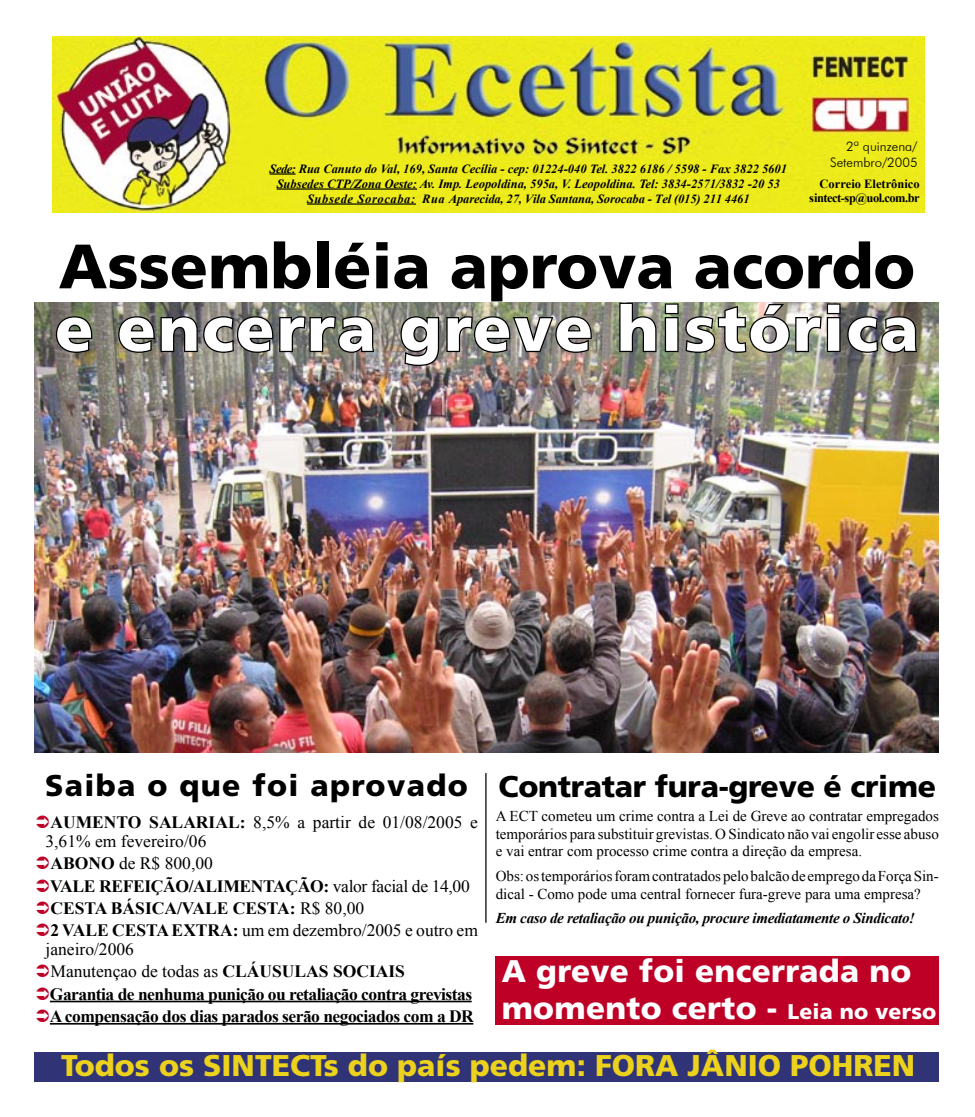
<style>
.page{position:relative;width:975px;height:1117px;background:#fff}
.page>*{position:absolute;margin:0;border:0;box-sizing:border-box;transform-origin:0 0}
.Título{font:900 62.5px/62.5px "Frutiger";color:#000}
.Subtitulo{font:900 31.25px/37.5px "Frutiger";letter-spacing:.01em;color:#fff}
.Subtitulo-2{font:900 30px "Frutiger";color:#ecd21c}
.Subtitulo-3{font:900 30px "Frutiger";letter-spacing:-.01em;color:#000}
.Título-2{font:900 30px "Frutiger";letter-spacing:.045em;color:#000}
.Corpo_do_texto{font:17.38px/18.8px "Times New Roman";color:#000}
.Corpo_do_texto-2{font:700 17.38px "Times New Roman";letter-spacing:-.03em;color:#000}
.Corpo_do_texto-3{font:700 17.38px "Times New Roman";color:#000}
.Corpo_do_texto-4{font:15px/17.5px "Times New Roman";color:#000;text-align:justify}
.Corpo_do_texto-5{font:italic 700 15px "Times New Roman";letter-spacing:-.02em;color:#000}
.t1{font:300 13.12px/15.8px "Futura BT";color:#000;text-align:right}
.t2{font:italic 700 12.5px "Times New Roman";color:#000}
.t3{font:700 12.5px "Times New Roman";letter-spacing:-.04em;color:#000}
.t4{font:700 12.5px "Times New Roman";color:#000}
.s1{color:#fff}
.s2{font-weight:700}
.s3{font-weight:400}
.s4{font-size:21.25px}
</style>
<div class="page">
<div style="left:35px;top:1052px;width:903px;height:29px;background:#303375"></div>
<div style="left:495px;top:955px;width:443px;height:69px;background:#be0027"></div>
<img style="left:53px;top:36px;width:871px;height:177px">
<svg style="left:269px;top:173px;width:26px;height:1px"></svg>
<hr style="left:277px;top:188px;width:140px;height:1px;background:#000">
<hr style="left:307px;top:203px;width:109px;height:1px;background:#000">
<img style="left:35px;top:302px;width:903px;height:450px">
<svg style="left:55px;top:315px;width:38px;height:39px"></svg>
<svg style="left:117px;top:315px;width:258px;height:39px;background:#5e5d58"></svg>
<img style="left:399px;top:315px;width:194px;height:52px">
<svg style="left:618px;top:302px;width:39px;height:51px;background:#656660"></svg>
<img style="left:663px;top:302px;width:255px;height:52px">
<hr style="left:50px;top:1000px;width:421px;height:2px;background:#000">
<hr style="left:50px;top:1022px;width:423px;height:2px;background:#000">
<hr style="left:485px;top:772px;width:1px;height:150px;background:#000">
<p class="t1" style="left:830px;top:138px;width:89px">2ª quinzena/<br>Setembro/2005</p>
<p class="t4" style="left:819px;top:175px;width:102px">Correio Eletrônico</p>
<p class="t3" style="left:809px;top:189px;width:112px">sintect-sp@uol.com.br</p>
<p class="t2" style="left:269px;top:160px;width:519px">Sede: Rua Canuto do Val, 169, Santa Cecília - cep: 01224-040 Tel. 3822 6186 / 5598 - Fax 3822 5601</p>
<p class="t2" style="left:277px;top:175px;width:505px">Subsedes CTP/Zona Oeste: Av. Imp. Leopoldina, 595a, V. Leopoldina. Tel: 3834-2571/3832 -20 53</p>
<p class="t2" style="left:307px;top:190px;width:444px">Subsede Sorocaba: Rua Aparecida, 27, Vila Santana, Sorocaba - Tel (015) 211 4461</p>
<p class="Título" style="left:55px;top:235px;width:864px">Assembléia aprova acordo <span class="s1">e encerra greve histórica</span></p>
<p class="Título-2" style="left:45px;top:767px;width:424px">Saiba o que foi aprovado</p>
<p class="Corpo_do_texto" style="left:45px;top:812px;width:434px"><span class="s2">AUMENTO SALARIAL:</span> 8,5% a partir de 01/08/2005 e<br>3,61% em fevereiro/06</p>
<p class="Corpo_do_texto" style="left:50px;top:853px;width:164px"><span class="s2">ABONO</span> de R$ 800,00</p>
<p class="Corpo_do_texto-2" style="left:50px;top:873px;width:421px">VALE REFEIÇÃO/ALIMENTAÇÃO: <span class="s3">valor facial de 14,00</span></p>
<p class="Corpo_do_texto-3" style="left:50px;top:896px;width:315px">CESTA BÁSICA/VALE CESTA: <span class="s3">R$ 80,00</span></p>
<p class="Corpo_do_texto" style="left:45px;top:920px;width:434px"><span class="s2">2 VALE CESTA EXTRA:</span> um em dezembro/2005 e outro em janeiro/2006</p>
<p class="Corpo_do_texto" style="left:50px;top:961px;width:356px">Manutençao de todas as <span class="s2">CLÁUSULAS SOCIAIS</span></p>
<p class="Corpo_do_texto-2" style="left:50px;top:981px;width:424px">Garantia de nenhuma punição ou retaliação contra grevistas</p>
<p class="Corpo_do_texto-2" style="left:50px;top:1003px;width:425px">A compensação dos dias parados serão negociados com a DR</p>
<p class="Subtitulo-3" style="left:498px;top:768px;width:439px">Contratar fura-greve é crime</p>
<p class="Corpo_do_texto-4" style="left:495px;top:807px;width:444px">A ECT cometeu um crime contra a Lei de Greve ao contratar empregados temporários para substituir grevistas. O Sindicato não vai engolir esse abuso e vai entrar com processo crime contra a direção da empresa.</p>
<p class="Corpo_do_texto-4" style="left:495px;top:866px;width:444px">Obs: os temporários foram contratados pelo balcão de emprego da Força Sin&shy;dical - Como pode uma central fornecer fura-greve para uma empresa?</p>
<p class="Corpo_do_texto-5" style="left:495px;top:907px;width:421px">Em caso de retaliação ou punição, procure imediatamente o Sindicato!</p>
<p class="Subtitulo" style="left:501px;top:951px;width:436px">A greve foi encerrada no momento certo - <span class="s4">Leia no verso</span></p>
<p class="Subtitulo-2" style="left:61px;top:1047px;width:855px">Todos os SINTECTs do país pedem: FORA JÂNIO POHREN</p>
</div>
